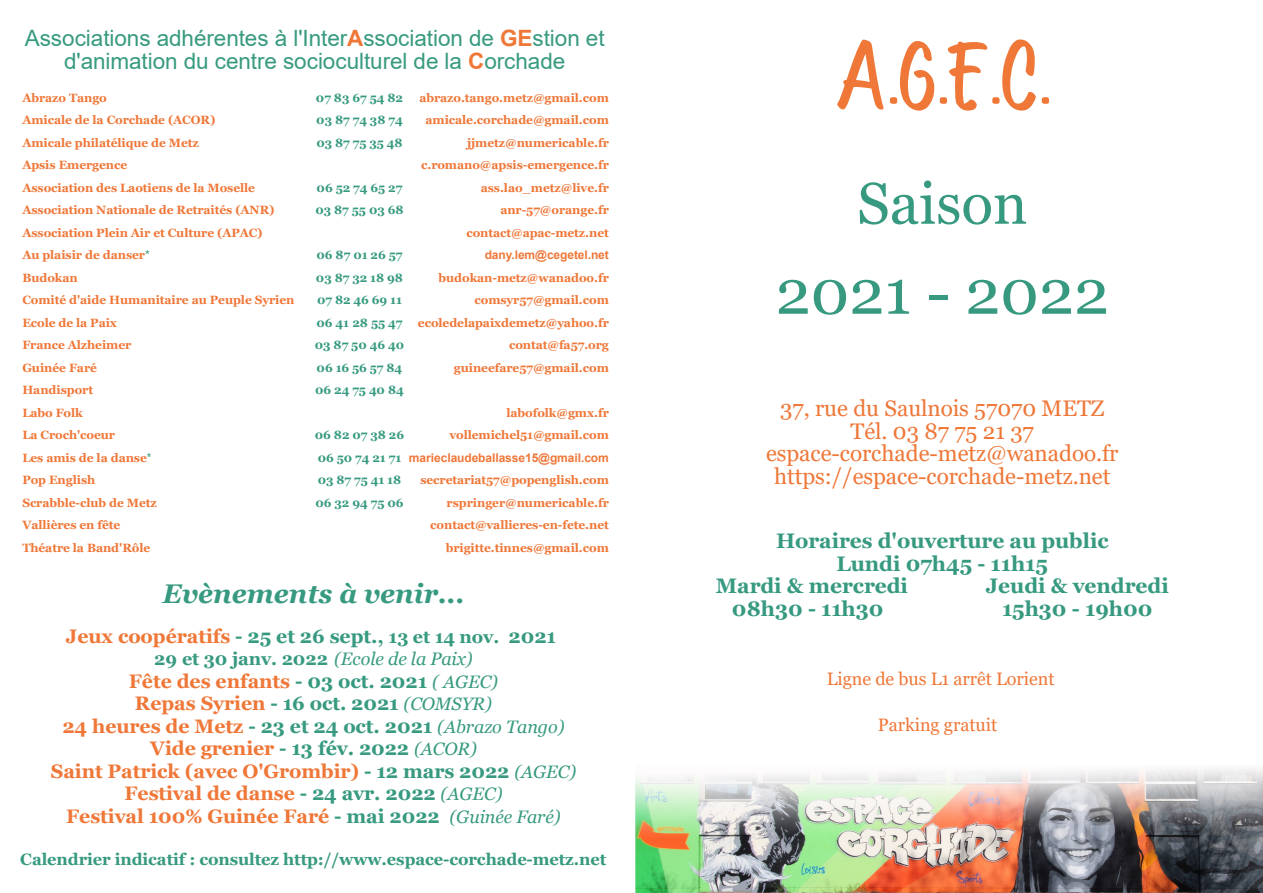
<style>
.page{position:relative;width:1263px;height:893px;background:#fff}
.page>*{position:absolute;margin:0;border:0;box-sizing:border-box;transform-origin:0 0}
.t1{font:93px "Streetwalker Caps FREEPERSONA";color:#ef7738}
.t2{font:63px "Georgia";color:#379a80}
.t3{font:58.5px "Georgia";color:#379a80}
.t4{font:italic 700 27px "Georgia";color:#379a80}
.t5{font:22.5px/22.5px "Georgia";letter-spacing:-.005em;color:#ef7738;text-align:center}
.t6{font:22.5px/22.5px "Arial";letter-spacing:-.005em;color:#379a80;text-align:center}
.t7{font:700 21px "Georgia";letter-spacing:-.005em;color:#379a80}
.t8{font:700 19.5px/22.5px "Georgia";letter-spacing:-.005em;color:#ef7738;text-align:center}
.t9{font:700 19.5px "Georgia";letter-spacing:-.005em;color:#379a80}
.t10{font:18px "Georgia";color:#ef7738}
.t11{font:700 18px "Georgia";letter-spacing:-.005em;color:#379a80}
.t12{font:700 16.5px "Georgia";letter-spacing:-.005em;color:#379a80}
.t13{font:700 12px/22.5px "Georgia";letter-spacing:-.005em;color:#ef7738;text-align:right}
.t14{font:700 12px/22.5px "Georgia";color:#379a80}
.t15{font:700 12px "Arial";letter-spacing:-.005em;color:#ef7738}
.s1{font-weight:700;color:#ef7738}
.s2{font-family:"Arial";font-weight:400;color:#379a80}
.s3{color:#ef7738}
.s4{font-size:18px}
.s5{font-weight:400;font-style:italic}
.s6{color:#379a80}
.s7{font-weight:400;font-style:italic;font-size:18px;color:#379a80}
</style>
<div class="page">
<img style="left:636px;top:768px;width:627px;height:125px">
<h3 class="t6" style="left:25px;top:27px;width:581px">Associations adhérentes à l'Inter<span class="s1">A</span>ssociation de <span class="s1">GE</span>stion et d'animation du centre socioculturel de la <span class="s1">C</span>orchade</h3>
<p class="t13" style="left:22px;top:86px;width:273px;text-align:left">Abrazo Tango<br>Amicale de la Corchade (ACOR)<br>Amicale philatélique de Metz<br>Apsis Emergence<br>Association des Laotiens de la Moselle<br>Association Nationale de Retraités (ANR)<br>Association Plein Air et Culture (APAC)<br>Au plaisir de danser<span class="s2">*<br></span>Budokan<br>Comité d'aide Humanitaire au Peuple Syrien<br>Ecole de la Paix<br>France Alzheimer<br>Guinée Faré<br>Handisport<br>Labo Folk<br>La Croch'coeur<br>Les amis de la danse<span class="s2">*<br></span>Pop English<br>Scrabble-club de Metz<br>Vallières en fête<br>Théatre la Band'Rôle</p>
<p class="t13" style="left:419px;top:86px;width:191px">abrazo.tango.metz@gmail.com amicale.corchade@gmail.com jjmetz@numericable.fr c.romano@apsis-emergence.fr ass.lao_metz@live.fr anr-57@orange.fr contact@apac-metz.net</p>
<p class="t14" style="left:316px;top:86px;width:89px;text-align:justify">07 83 67 54 82<br>03 87 74 38 74<br>03 87 75 35 48</p>
<p class="t14" style="left:315px;top:176px;width:90px">06 52 74 65 27<br>03 87 55 03 68</p>
<p class="t14" style="left:315px;top:244px;width:91px">06 87 01 26 57<br>03 87 32 18 98<br>07 82 46 69 11<br>06 41 28 55 47<br>03 87 50 46 40<br>06 16 56 57 84<br>06 24 75 40 84</p>
<p class="t14" style="left:315px;top:424px;width:91px">06 82 07 38 26<br>06 50 74 21 71<br>03 87 75 41 18<br>06 32 94 75 06</p>
<p class="t15" style="left:485px;top:248px;width:126px">dany.lem@cegetel.net</p>
<p class="t13" style="left:418px;top:266px;width:192px">budokan-metz@wanadoo.fr comsyr57@gmail.com ecoledelapaixdemetz@yahoo.fr contat@fa57.org guineefare57@gmail.com</p>
<p class="t13" style="left:449px;top:401px;width:161px">labofolk@gmx.fr vollemichel51@gmail.com</p>
<p class="t15" style="left:409px;top:451px;width:201px">marieclaudeballasse15@gmail.com</p>
<p class="t13" style="left:420px;top:469px;width:190px">secretariat57@popenglish.com rspringer@numericable.fr contact@vallieres-en-fete.net brigitte.tinnes@gmail.com</p>
<h3 class="t4" style="left:162px;top:578px;width:304px">Evènements à venir...</h3>
<h3 class="t9" style="left:66px;top:625px;width:492px"><span class="s3">Jeux coopératifs</span> - 25 et 26 sept., <span class="s4">13 et 14 nov.</span> 2021</h3>
<h3 class="t11" style="left:154px;top:649px;width:320px">29 et 30 janv. 2022 <span class="s5">(Ecole de la Paix)</span></h3>
<p class="t8" style="left:51px;top:670px;width:527px">Fête des enfants <span class="s6">- 03 oct. 2021</span> <span class="s7">( AGEC)<br></span>Repas Syrien <span class="s6">- 16 oct. 2021</span> <span class="s7">(COMSYR)<br></span>24 heures de Metz <span class="s6">- 23 et 24 oct. 2021</span> <span class="s7">(Abrazo Tango)<br></span>Vide grenier <span class="s6">- 13 fév. 2022</span> <span class="s7">(ACOR)<br></span>Saint Patrick (avec O'Grombir) <span class="s6">- 12 mars 2022</span> <span class="s7">(AGEC)<br></span>Festival de danse <span class="s6">- 24 avr. 2022</span> <span class="s7">(AGEC)<br></span>Festival 100% Guinée Faré <span class="s6">- mai 2022</span> <span class="s7">(Guinée Faré)</span></p>
<h3 class="t12" style="left:20px;top:850px;width:587px">Calendrier indicatif : consultez http://www.espace-corchade-metz.net</h3>
<h1 class="t1" style="left:838px;top:26px;width:215px">A.G.E.C.</h1>
<h3 class="t3" style="left:857px;top:170px;width:172px">Saison</h3>
<h2 class="t2" style="left:775px;top:256px;width:335px">2021 - 2022</h2>
<h3 class="t5" style="left:766px;top:397px;width:354px">37, rue du Saulnois 57070 METZ<br>Tél. 03 87 75 21 37 espace-corchade-metz@wanadoo.fr https://espace-corchade-metz.net</h3>
<h3 class="t7" style="left:776px;top:529px;width:334px">Horaires d'ouverture au public</h3>
<h3 class="t7" style="left:836px;top:552px;width:213px">Lundi 07h45 - 11h15</h3>
<h3 class="t7" style="left:716px;top:574px;width:194px">Mardi &amp; mercredi</h3>
<h3 class="t7" style="left:986px;top:574px;width:184px">Jeudi &amp; vendredi</h3>
<h3 class="t7" style="left:732px;top:597px;width:153px">08h30 - 11h30</h3>
<h3 class="t7" style="left:1002px;top:597px;width:152px">15h30 - 19h00</h3>
<h3 class="t10" style="left:827px;top:669px;width:229px">Ligne de bus L1 arrêt Lorient</h3>
<h3 class="t10" style="left:878px;top:715px;width:121px">Parking gratuit</h3>
</div>
